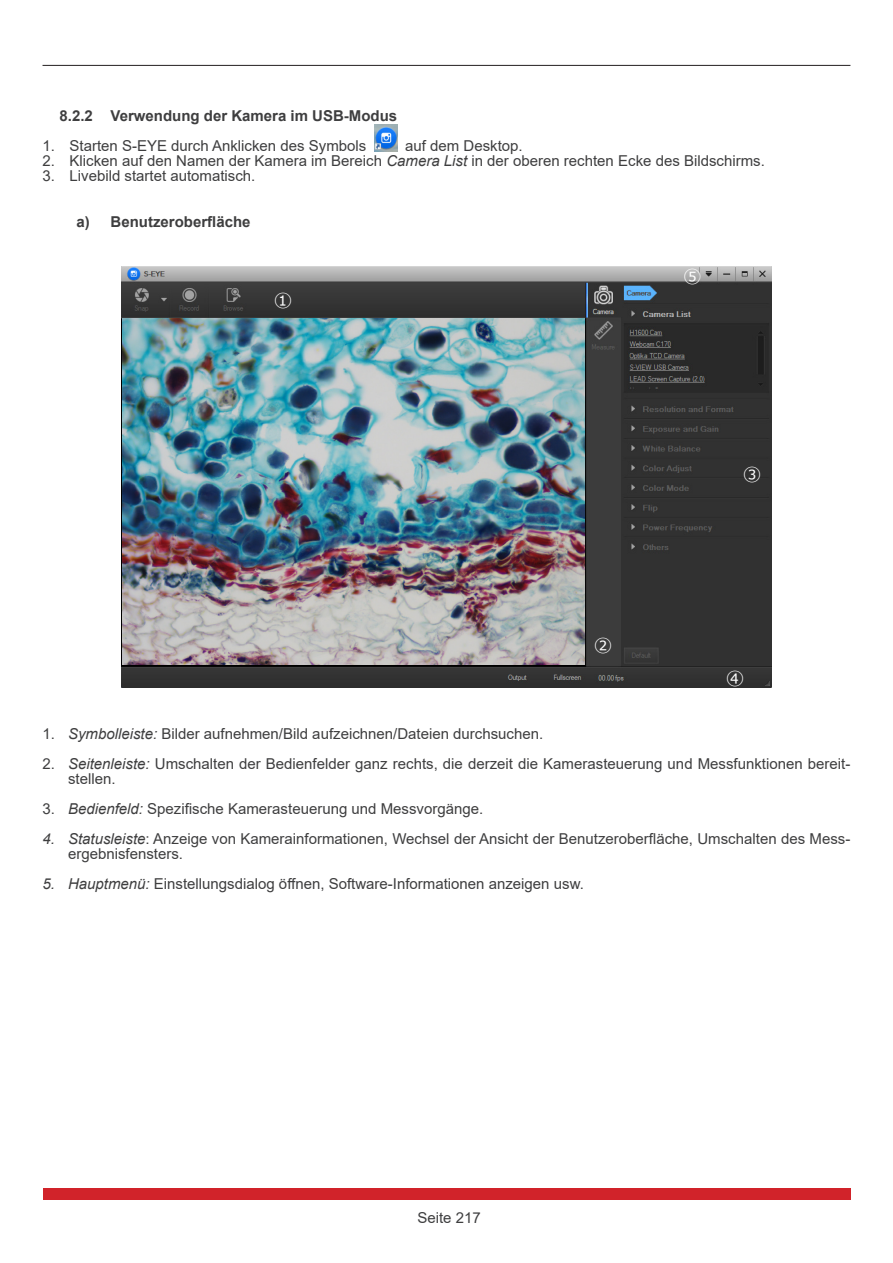
<style>
.page{position:relative;width:893px;height:1263px;background:#fff}
.page>*{position:absolute;margin:0;border:0;box-sizing:border-box;transform-origin:0 0}
.t1{font:18px "Meiryo";color:#fff}
.t2{font:15px/15px "Arial";color:#3e3e3f}
.Livello_3{font:700 15px "Arial";color:#3e3e3f}
.Livello_4{font:700 15px "Arial";color:#3e3e3f}
.s1{font-style:italic}
</style>
<div class="page">
<hr style="left:43px;top:65px;width:807px;height:1px;background:#231f20">
<div style="left:447px;top:1188px;width:404px;height:11px;background:#d1232a"></div>
<div style="left:43px;top:1188px;width:404px;height:11px;background:#d1232a"></div>
<img style="left:374px;top:125px;width:24px;height:26px">
<img style="left:122px;top:266px;width:649px;height:422px">
<img style="left:122px;top:319px;width:463px;height:345px">
<p class="Livello_3" style="left:60px;top:106px;width:339px">8.2.2 Verwendung der Kamera im USB-Modus</p>
<p class="t2" style="left:43px;top:139px;width:325px">1. Starten S-EYE durch Anklicken des Symbols</p>
<p class="t2" style="left:405px;top:139px;width:119px">auf dem Desktop.</p>
<p class="t2" style="left:43px;top:154px;width:724px">2. Klicken auf den Namen der Kamera im Bereich <span class="s1">Camera List</span> in der oberen rechten Ecke des Bildschirms.</p>
<p class="t2" style="left:43px;top:169px;width:214px">3. Livebild startet automatisch.</p>
<p class="Livello_4" style="left:77px;top:211px;width:176px">a) Benutzeroberfläche</p>
<p class="t1" style="left:274px;top:288px;width:19px">➀</p>
<p class="t1" style="left:594px;top:633px;width:19px">➁</p>
<p class="t1" style="left:684px;top:264px;width:19px">➄</p>
<p class="t1" style="left:743px;top:461px;width:19px">➂</p>
<p class="t1" style="left:726px;top:665px;width:19px">➃</p>
<p class="t2" style="left:43px;top:726px;width:502px">1. <span class="s1">Symbolleiste:</span> Bilder aufnehmen/Bild aufzeichnen/Dateien durchsuchen.</p>
<p class="t2" style="left:68px;top:756px;width:784px;text-indent:-26px">2. <span class="s1">Seitenleiste:</span> Umschalten der Bedienfelder ganz rechts, die derzeit die Kamerasteuerung und Messfunktionen bereit&shy;stellen.</p>
<p class="t2" style="left:43px;top:801px;width:442px">3. <span class="s1">Bedienfeld:</span> Spezifische Kamerasteuerung und Messvorgänge.</p>
<p class="t2" style="left:68px;top:831px;width:784px;text-indent:-26px"><span class="s1">4. Statusleiste</span>: Anzeige von Kamerainformationen, Wechsel der Ansicht der Benutzeroberfläche, Umschalten des Mess&shy;ergebnisfensters.</p>
<p class="t2" style="left:43px;top:876px;width:543px"><span class="s1">5. Hauptmenü:</span> Einstellungsdialog öffnen, Software-Informationen anzeigen usw.</p>
<p class="t2" style="left:417px;top:1210px;width:65px">Seite 217</p>
</div>
